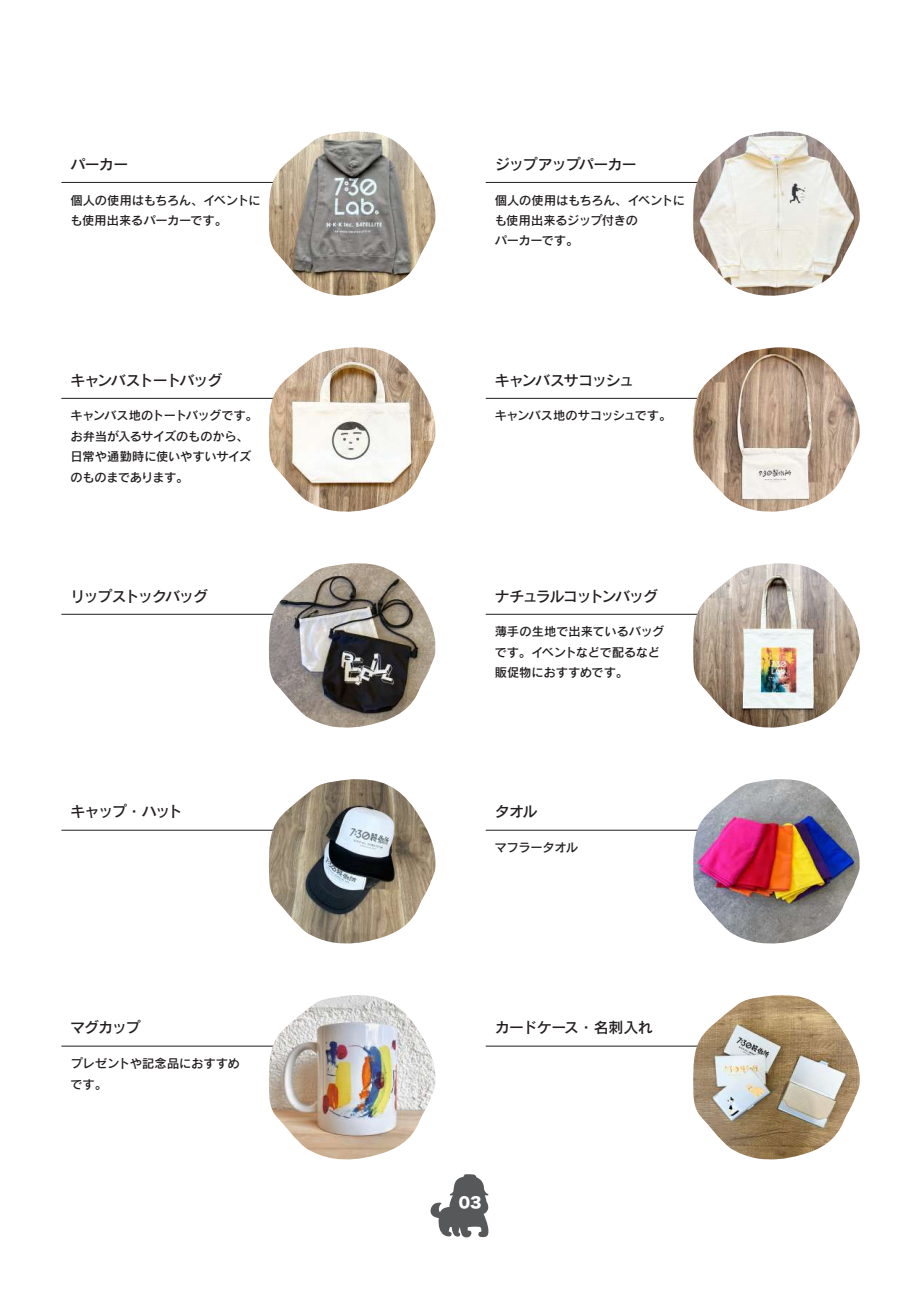
<style>
.page{position:relative;width:919px;height:1289px;background:#fff}
.page>*{position:absolute;margin:0;border:0;box-sizing:border-box;transform-origin:0 0}
.t1{font:14.85px "Rodin Pro N DB";letter-spacing:-.075em;color:#231f20}
.t2{font:14.85px "Rodin Pro N DB";letter-spacing:-.025em;color:#231f20}
.t3{font:14.7px "Hira Kaku Std N W8";color:#fff}
.t4{font:12.3px/20.4px "Rodin Pro N DB";letter-spacing:-.02em;color:#231f20}
</style>
<div class="page">
<hr style="left:62px;top:182px;width:325px;height:1px;background:#231f20">
<img style="left:268px;top:131px;width:168px;height:165px">
<hr style="left:486px;top:182px;width:325px;height:1px;background:#231f20">
<img style="left:692px;top:131px;width:168px;height:165px">
<hr style="left:62px;top:398px;width:325px;height:1px;background:#231f20">
<img style="left:268px;top:347px;width:168px;height:165px">
<hr style="left:486px;top:398px;width:325px;height:1px;background:#231f20">
<img style="left:692px;top:347px;width:168px;height:165px">
<hr style="left:62px;top:614px;width:325px;height:1px;background:#231f20">
<img style="left:269px;top:563px;width:166px;height:164px">
<hr style="left:486px;top:614px;width:325px;height:1px;background:#231f20">
<img style="left:693px;top:563px;width:166px;height:165px">
<hr style="left:62px;top:830px;width:325px;height:1px;background:#231f20">
<img style="left:269px;top:779px;width:166px;height:165px">
<hr style="left:486px;top:830px;width:325px;height:1px;background:#231f20">
<img style="left:693px;top:779px;width:166px;height:165px">
<hr style="left:62px;top:1045px;width:325px;height:1px;background:#231f20">
<img style="left:268px;top:995px;width:168px;height:165px">
<hr style="left:486px;top:1045px;width:325px;height:1px;background:#231f20">
<img style="left:692px;top:995px;width:168px;height:165px">
<svg style="left:430px;top:1174px;width:59px;height:63px"></svg>
<p class="t1" style="left:70px;top:154px;width:59px">パーカー</p>
<p class="t4" style="left:70px;top:189px;width:192px">個人の使用はもちろん、イベントにも使用出来るパーカーです。</p>
<p class="t1" style="left:70px;top:370px;width:153px">キャンバストートバッグ</p>
<p class="t4" style="left:70px;top:405px;width:189px">キャンバス地のトートバッグです。お弁当が入るサイズのものから、日常や通勤時に使いやすいサイズのものまであります。</p>
<p class="t1" style="left:494px;top:154px;width:144px">ジップアップパーカー</p>
<p class="t4" style="left:494px;top:189px;width:192px">個人の使用はもちろん、イベントにも使用出来るジップ付きの<br>パーカーです。</p>
<p class="t1" style="left:494px;top:370px;width:141px">キャンバスサコッシュ</p>
<p class="t4" style="left:494px;top:405px;width:178px">キャンバス地のサコッシュです。</p>
<p class="t1" style="left:70px;top:586px;width:139px">リップストックバッグ</p>
<p class="t1" style="left:494px;top:586px;width:164px">ナチュラルコットンバッグ</p>
<p class="t4" style="left:494px;top:621px;width:171px">薄手の生地で出来ているバッグです。イベントなどで配るなど販促物におすすめです。</p>
<p class="t1" style="left:70px;top:802px;width:113px">キャップ・ハット</p>
<p class="t1" style="left:494px;top:802px;width:44px">タオル</p>
<p class="t4" style="left:494px;top:837px;width:85px">マフラータオル</p>
<p class="t1" style="left:70px;top:1018px;width:72px">マグカップ</p>
<p class="t4" style="left:70px;top:1052px;width:171px">プレゼントや記念品におすすめです。　</p>
<p class="t2" style="left:494px;top:1018px;width:160px">カードケース・名刺入れ</p>
<p class="t3" style="left:458px;top:1194px;width:24px">03</p>
</div>
